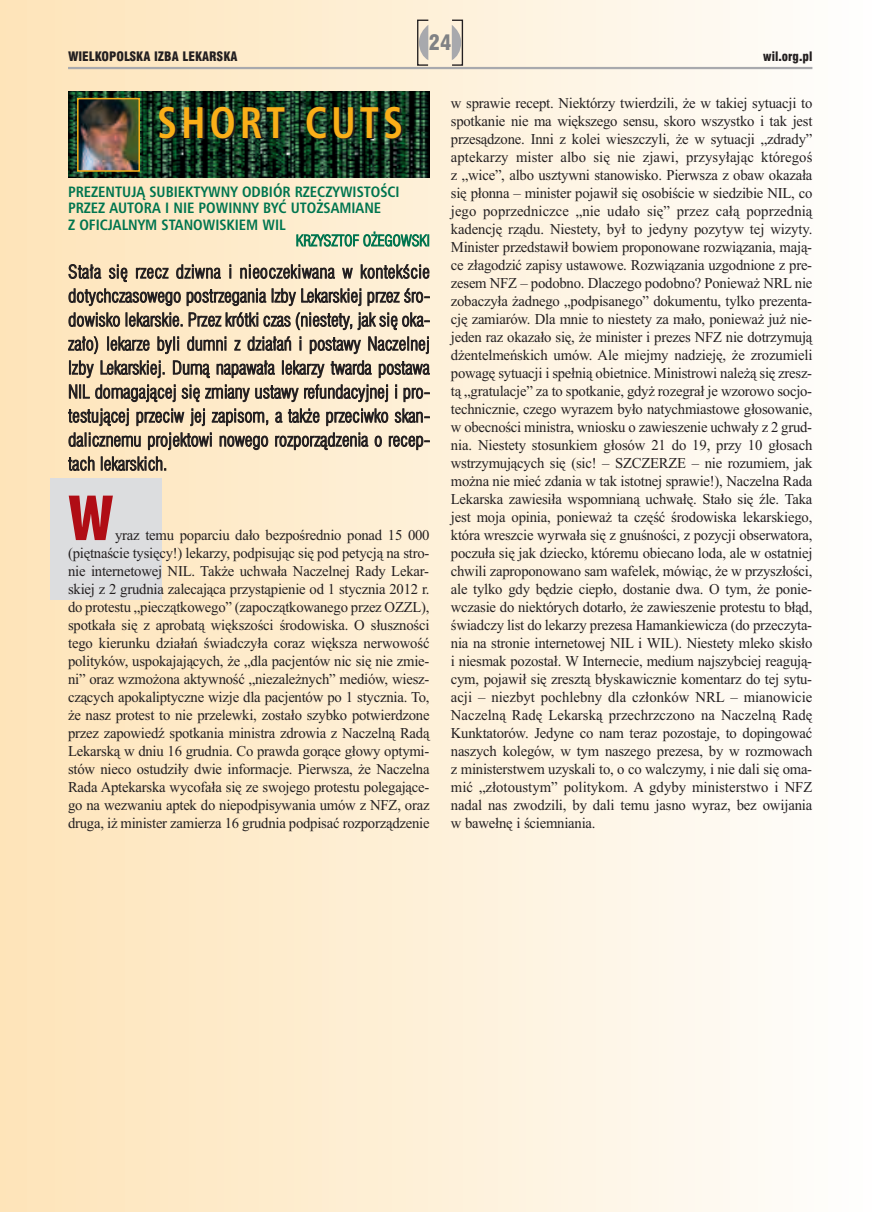
<style>
.page{position:relative;width:872px;height:1212px;background:#fff}
.page>*{position:absolute;margin:0;border:0;box-sizing:border-box;transform-origin:0 0}
.t1{font:900 condensed 66px "Myriad Pro";color:#b00d15}
.t2{font:700 44.4px "Humnst 777 Cn EU";letter-spacing:.1em;color:#faaf18;scale:.92 1}
.t3{font:21px "Swis 721 Blk Cn EU";color:#808285}
.t4{font:18px/24px "Swis 721 Lt Cn EU";color:#231f20;text-align:justify}
.t5{font:15px/18px "Times New Roman";letter-spacing:-.015em;color:#231f20;text-align:justify}
.t6{font:700 15px/16.5px "Humnst 777 Cn EU";color:#00754f}
.t7{font:15px "Swis 721 Lt Cn EU";color:#00754f}
.t8{font:12.75px "Swis 721 Blk Cn EU";color:#231f20}
</style>
<div class="page">
<div style="left:0;top:0;width:872px;height:1212px;background:linear-gradient(to right,#fee4b8,#fefefd)"></div>
<div style="left:50px;top:478px;width:112px;height:122px;background:#dcdddf"></div>
<svg style="left:417px;top:20px;width:46px;height:46px;background:#d9d0c1"></svg>
<hr style="left:68px;top:67px;width:744px;height:2px;background:#a8a9ad">
<img style="left:68px;top:91px;width:361px;height:87px">
<img style="left:80px;top:101px;width:57px;height:68px">
<div style="left:77px;top:98px;width:63px;height:74px;border:2px solid #faaf18"></div>
<h3 class="t3" style="left:429px;top:30px;width:24px">24</h3>
<p class="t8" style="left:68px;top:48px;width:171px">WIELKOPOLSKA IZBA LEKARSKA</p>
<p class="t8" style="left:763px;top:48px;width:51px">wil.org.pl</p>
<h2 class="t2" style="left:158px;top:95px;width:268px">SHORT CUTS</h2>
<p class="t6" style="left:68px;top:183px;width:333px">PREZENTUJĄ SUBIEKTYWNY ODBIÓR RZECZYWISTOŚCI<br>PRZEZ AUTORA I NIE POWINNY BYĆ UTOŻSAMIANE<br>Z OFICJALNYM STANOWISKIEM WIL</p>
<p class="t7" style="left:296px;top:232px;width:135px">KRZYSZTOF OŻEGOWSKI</p>
<p class="t4" style="left:68px;top:260px;width:363px">Stała się rzecz dziwna i nieoczekiwana w kontekście dotychczasowego postrzegania Izby Lekarskiej przez śro&shy;dowisko lekarskie. Przez krótki czas (niestety, jak się oka&shy;zało) lekarze byli dumni z działań i postawy Naczelnej Izby Lekarskiej. Dumą napawała lekarzy twarda postawa NIL domagającej się zmiany ustawy refundacyjnej i pro&shy;testującej przeciw jej zapisom, a także przeciwko skan&shy;dalicznemu projektowi nowego rozporządzenia o recep&shy;tach lekarskich.</p>
<h1 class="t1" style="left:68px;top:495px;width:47px">W</h1>
<p class="t5" style="left:68px;top:526px;width:363px;text-indent:47px">yraz temu poparciu dało bezpośrednio ponad 15 000 (piętnaście tysięcy!) lekarzy, podpisując się pod petycją na stro&shy;nie internetowej NIL. Także uchwała Naczelnej Rady Lekar&shy;skiej z 2 grudnia zalecająca przystąpienie od 1 stycznia 2012 r. do protestu „pieczątkowego” (zapoczątkowanego przez OZZL), spotkała się z aprobatą większości środowiska. O słuszności tego kierunku działań świadczyła coraz większa nerwowość polityków, uspokajających, że „dla pacjentów nic się nie zmie&shy;ni” oraz wzmożona aktywność „niezależnych” mediów, wiesz&shy;czących apokaliptyczne wizje dla pacjentów po 1 stycznia. To, że nasz protest to nie przelewki, zostało szybko potwierdzone przez zapowiedź spotkania ministra zdrowia z Naczelną Radą Lekarską w dniu 16 grudnia. Co prawda gorące głowy optymi&shy;stów nieco ostudziły dwie informacje. Pierwsza, że Naczelna Rada Aptekarska wycofała się ze swojego protestu polegające&shy;go na wezwaniu aptek do niepodpisywania umów z NFZ, oraz druga, iż minister zamierza 16 grudnia podpisać rozporządzenie</p>
<p class="t5" style="left:451px;top:94px;width:363px">w sprawie recept. Niektórzy twierdzili, że w takiej sytuacji to spotkanie nie ma większego sensu, skoro wszystko i tak jest przesądzone. Inni z kolei wieszczyli, że w sytuacji „zdrady” aptekarzy mister albo się nie zjawi, przysyłając któregoś z „wice”, albo usztywni stanowisko. Pierwsza z obaw okazała się płonna – minister pojawił się osobiście w siedzibie NIL, co jego poprzedniczce „nie udało się” przez całą poprzednią kadencję rządu. Niestety, był to jedyny pozytyw tej wizyty.<br>Minister przedstawił bowiem proponowane rozwiązania, mają&shy;ce złagodzić zapisy ustawowe. Rozwiązania uzgodnione z pre&shy;zesem NFZ – podobno. Dlaczego podobno? Ponieważ NRL nie zobaczyła żadnego „podpisanego” dokumentu, tylko prezenta&shy;cję zamiarów. Dla mnie to niestety za mało, ponieważ już nie&shy;jeden raz okazało się, że minister i prezes NFZ nie dotrzymują dżentelmeńskich umów. Ale miejmy nadzieję, że zrozumieli powagę sytuacji i spełnią obietnice. Ministrowi należą się zresz&shy;tą „gratulacje” za to spotkanie, gdyż rozegrał je wzorowo socjo&shy;technicznie, czego wyrazem było natychmiastowe głosowanie, w obecności ministra, wniosku o zawieszenie uchwały z 2 grud&shy;nia. Niestety stosunkiem głosów 21 do 19, przy 10 głosach wstrzymujących się (sic! – SZCZERZE – nie rozumiem, jak można nie mieć zdania w tak istotnej sprawie!), Naczelna Rada Lekarska zawiesiła wspomnianą uchwałę. Stało się źle. Taka jest moja opinia, ponieważ ta część środowiska lekarskiego, która wreszcie wyrwała się z gnuśności, z pozycji obserwatora, poczuła się jak dziecko, któremu obiecano loda, ale w ostatniej chwili zaproponowano sam wafelek, mówiąc, że w przyszłości, ale tylko gdy będzie ciepło, dostanie dwa. O tym, że ponie&shy;wczasie do niektórych dotarło, że zawieszenie protestu to błąd, świadczy list do lekarzy prezesa Hamankiewicza (do przeczyta&shy;nia na stronie internetowej NIL i WIL). Niestety mleko skisło i niesmak pozostał. W Internecie, medium najszybciej reagują&shy;cym, pojawił się zresztą błyskawicznie komentarz do tej sytu&shy;acji – niezbyt pochlebny dla członków NRL – mianowicie Naczelną Radę Lekarską przechrzczono na Naczelną Radę Kunktatorów. Jedyne co nam teraz pozostaje, to dopingować naszych kolegów, w tym naszego prezesa, by w rozmowach z ministerstwem uzyskali to, o co walczymy, i nie dali się oma&shy;mić „złotoustym” politykom. A gdyby ministerstwo i NFZ nadal nas zwodzili, by dali temu jasno wyraz, bez owijania w bawełnę i ściemniania.</p>
</div>
